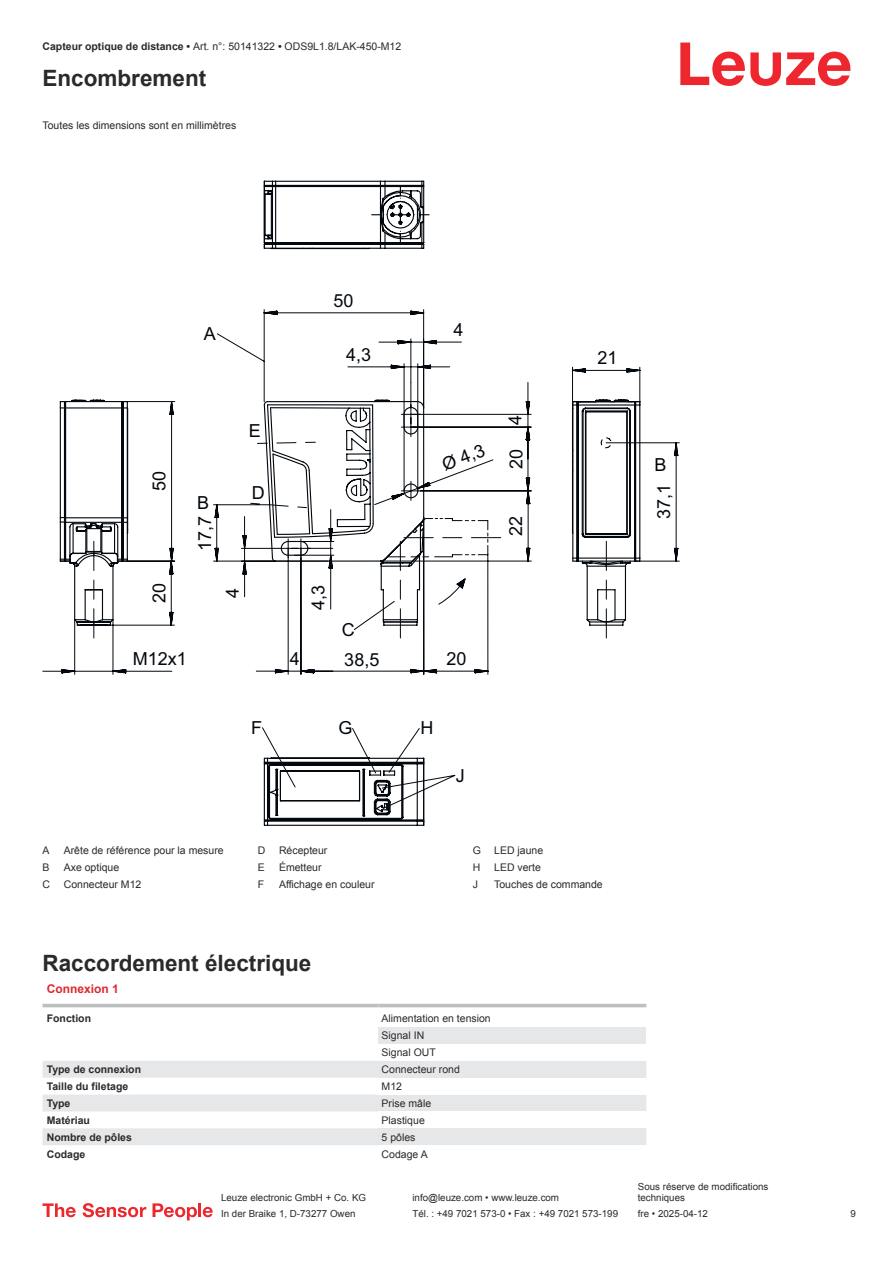
<style>
.page{position:relative;width:893px;height:1263px;background:#fff}
.page>*{position:absolute;margin:0;border:0;box-sizing:border-box;transform-origin:0 0}
.t1{font:700 22.5px "Arial";color:#2b292a}
.t2{font:18px "Arial";color:#03080e}
.t3{font:700 12px "Arial";color:#db2a30}
.t4{font:10.5px/17px "Arial";color:#2b292a}
.t5{font:700 10.5px "Arial";color:#2b292a}
.t6{font:9.75px/11.7px "Arial";color:#2b292a}
.s1{font-weight:700}
</style>
<div class="page">
<svg style="left:680px;top:43px;width:170px;height:43px"></svg>
<svg style="left:43px;top:1003px;width:603px;height:5px"></svg>
<svg style="left:43px;top:1061px;width:335px;height:84px;fill:#e6e7e9"></svg>
<hr style="left:43px;top:1004px;width:335px;height:3px;background:#bdbfc1">
<hr style="left:378px;top:1004px;width:268px;height:3px;background:#bdbfc1">
<div style="left:378px;top:1027px;width:268px;height:17px;background:#e6e7e9"></div>
<div style="left:378px;top:1061px;width:268px;height:17px;background:#e6e7e9"></div>
<div style="left:378px;top:1094px;width:268px;height:17px;background:#e6e7e9"></div>
<div style="left:378px;top:1128px;width:268px;height:17px;background:#e6e7e9"></div>
<svg style="left:43px;top:1203px;width:33px;height:14px"></svg>
<svg style="left:83px;top:1203px;width:63px;height:14px"></svg>
<svg style="left:153px;top:1203px;width:44px;height:17px"></svg>
<hr style="left:198px;top:1203px;width:3px;height:14px;background:#ed272d">
<svg style="left:203px;top:1207px;width:10px;height:10px"></svg>
<svg style="left:263px;top:185px;width:377px;height:182px"></svg>
<svg style="left:217px;top:309px;width:245px;height:58px"></svg>
<svg style="left:263px;top:367px;width:378px;height:459px"></svg>
<svg style="left:43px;top:401px;width:637px;height:274px"></svg>
<svg style="left:257px;top:382px;width:199px;height:427px"></svg>
<p class="t4" style="left:43px;top:39px;width:360px"><span class="s1">Capteur optique de distance •</span> Art. n°: 50141322 <span class="s1">•</span> ODS9L1.8/LAK-450-M12</p>
<h1 class="t1" style="left:43px;top:70px;width:165px">Encombrement</h1>
<p class="t4" style="left:43px;top:117px;width:195px">Toutes les dimensions sont en millimètres</p>
<h2 class="t2" style="left:334px;top:293px;width:22px">50</h2>
<h2 class="t2" style="left:204px;top:327px;width:14px">A</h2>
<h2 class="t2" style="left:453px;top:323px;width:12px">4</h2>
<h2 class="t2" style="left:346px;top:347px;width:27px">4,3</h2>
<h2 class="t2" style="left:597px;top:351px;width:22px">21</h2>
<h2 class="t2" style="left:152px;top:491px;width:22px;rotate:-90deg">50</h2>
<h2 class="t2" style="left:197px;top:496px;width:14px">B</h2>
<h2 class="t2" style="left:198px;top:551px;width:37px;rotate:-90deg">17,7</h2>
<h2 class="t2" style="left:249px;top:423px;width:14px">E</h2>
<h2 class="t2" style="left:252px;top:486px;width:14px">D</h2>
<h2 class="t2" style="left:440px;top:458px;width:46px;rotate:-21deg">Ø 4,3</h2>
<h2 class="t2" style="left:508px;top:425px;width:12px;rotate:-90deg">4</h2>
<h2 class="t2" style="left:509px;top:469px;width:22px;rotate:-90deg">20</h2>
<h2 class="t2" style="left:509px;top:536px;width:22px;rotate:-90deg">22</h2>
<h2 class="t2" style="left:654px;top:458px;width:14px">B</h2>
<h2 class="t2" style="left:657px;top:519px;width:37px;rotate:-90deg">37,1</h2>
<h2 class="t2" style="left:152px;top:603px;width:22px;rotate:-90deg">20</h2>
<h2 class="t2" style="left:225px;top:598px;width:12px;rotate:-90deg">4</h2>
<h2 class="t2" style="left:311px;top:610px;width:27px;rotate:-90deg">4,3</h2>
<h2 class="t2" style="left:342px;top:623px;width:14px">C</h2>
<h2 class="t2" style="left:133px;top:652px;width:56px">M12x1</h2>
<h2 class="t2" style="left:290px;top:652px;width:12px">4</h2>
<h2 class="t2" style="left:344px;top:652px;width:37px">38,5</h2>
<h2 class="t2" style="left:447px;top:652px;width:22px">20</h2>
<h2 class="t2" style="left:251px;top:721px;width:12px">F</h2>
<h2 class="t2" style="left:338px;top:721px;width:16px">G</h2>
<h2 class="t2" style="left:420px;top:721px;width:14px">H</h2>
<h2 class="t2" style="left:456px;top:769px;width:10px">J</h2>
<p class="t4" style="left:43px;top:843px;width:9px">A</p>
<p class="t4" style="left:64px;top:843px;width:161px">Arête de référence pour la mesure</p>
<p class="t4" style="left:43px;top:860px;width:9px">B</p>
<p class="t4" style="left:64px;top:860px;width:57px">Axe optique</p>
<p class="t4" style="left:43px;top:877px;width:9px">C</p>
<p class="t4" style="left:64px;top:877px;width:79px">Connecteur M12</p>
<p class="t4" style="left:258px;top:843px;width:9px">D</p>
<p class="t4" style="left:279px;top:843px;width:50px">Récepteur</p>
<p class="t4" style="left:258px;top:860px;width:9px">E</p>
<p class="t4" style="left:279px;top:860px;width:44px">Émetteur</p>
<p class="t4" style="left:258px;top:877px;width:8px">F</p>
<p class="t4" style="left:279px;top:877px;width:97px">Affichage en couleur</p>
<p class="t4" style="left:473px;top:843px;width:72px">G LED jaune<br>H</p>
<p class="t4" style="left:494px;top:860px;width:48px">LED verte</p>
<p class="t4" style="left:473px;top:877px;width:7px">J</p>
<p class="t4" style="left:494px;top:877px;width:110px">Touches de commande</p>
<h1 class="t1" style="left:43px;top:955px;width:270px">Raccordement électrique</h1>
<p class="t3" style="left:47px;top:984px;width:74px">Connexion 1</p>
<p class="t5" style="left:47px;top:1014px;width:46px">Fonction</p>
<p class="t4" style="left:382px;top:1011px;width:111px">Alimentation en tension<br>Signal IN<br>Signal OUT</p>
<p class="t5" style="left:47px;top:1065px;width:96px">Type de connexion</p>
<p class="t4" style="left:382px;top:1062px;width:80px">Connecteur rond</p>
<p class="t5" style="left:47px;top:1082px;width:83px">Taille du filetage</p>
<p class="t4" style="left:382px;top:1079px;width:22px">M12</p>
<p class="t5" style="left:47px;top:1099px;width:25px">Type</p>
<p class="t4" style="left:382px;top:1095px;width:51px">Prise mâle</p>
<p class="t5" style="left:47px;top:1116px;width:45px">Matériau</p>
<p class="t4" style="left:382px;top:1112px;width:45px">Plastique</p>
<p class="t5" style="left:47px;top:1133px;width:87px">Nombre de pôles</p>
<p class="t4" style="left:382px;top:1129px;width:35px">5 pôles</p>
<p class="t5" style="left:47px;top:1150px;width:40px">Codage</p>
<p class="t4" style="left:382px;top:1146px;width:48px">Codage A</p>
<p class="t6" style="left:221px;top:1193px;width:146px">Leuze electronic GmbH + Co. KG</p>
<p class="t6" style="left:412px;top:1193px;width:148px">info@leuze.com • www.leuze.com</p>
<p class="t6" style="left:638px;top:1181px;width:132px">Sous réserve de modifications techniques</p>
<p class="t6" style="left:221px;top:1209px;width:136px">In der Braike 1, D-73277 Owen</p>
<p class="t6" style="left:412px;top:1209px;width:207px">Tél. : +49 7021 573-0 • Fax : +49 7021 573-199</p>
<p class="t6" style="left:638px;top:1209px;width:72px">fre • 2025-04-12</p>
<p class="t6" style="left:850px;top:1209px;width:7px">9</p>
</div>
